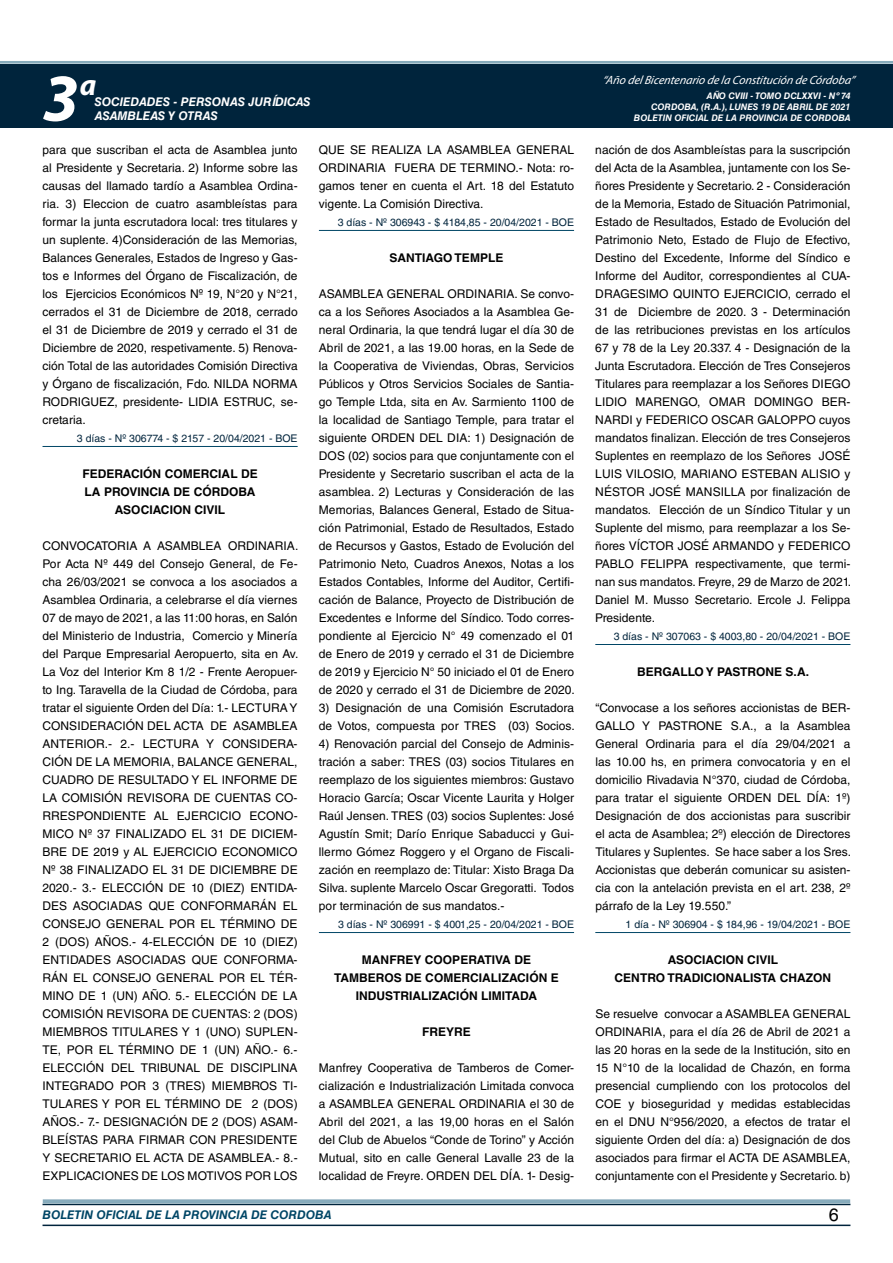
<style>
.page{position:relative;width:893px;height:1263px;background:#fff}
.page>*{position:absolute;margin:0;border:0;box-sizing:border-box;transform-origin:0 0}
.t1{font:italic 700 67.5px "Myriad Pro";color:#fff}
.t2{font:italic 700 30px "Myriad Pro";color:#fff}
.t3{font:18px "Helvetica LT Std";color:#000}
.t4{font:12px/18px "Helvetica LT Std";letter-spacing:.005em;color:#000;text-align:justify}
.t5{font:700 12px/18px "Helvetica LT Std";letter-spacing:.005em;color:#000;text-align:center}
.t6{font:italic 12px "Myriad Pro";color:#fff}
.t7{font:italic 700 12px "Helvetica LT Std";color:#fff}
.t8{font:italic 700 12px "Helvetica LT Std";color:#004666}
.t9{font:10.5px "Helvetica LT Std";color:#00243c}
.t10{font:italic 700 9px/10.8px "Helvetica LT Std";color:#fff;text-align:right}
</style>
<div class="page">
<div style="left:0;top:61px;width:893px;height:6px;background:#fff;opacity:.75"></div>
<div style="left:0;top:64px;width:893px;height:64px;background:#00243c"></div>
<hr style="left:43px;top:1224px;width:807px;height:2px;background:#00243c">
<div style="left:42px;top:1198px;width:809px;height:8px;background:#fff;opacity:.75"></div>
<hr style="left:43px;top:446px;width:255px;height:1px;background:#004666">
<hr style="left:319px;top:230px;width:255px;height:1px;background:#004666">
<hr style="left:319px;top:932px;width:255px;height:1px;background:#004666">
<hr style="left:595px;top:644px;width:255px;height:1px;background:#004666">
<hr style="left:595px;top:932px;width:255px;height:1px;background:#004666">
<h1 class="t1" style="left:43px;top:54px;width:38px">3</h1>
<h2 class="t2" style="left:80px;top:66px;width:18px">a</h2>
<p class="t7" style="left:95px;top:94px;width:217px">SOCIEDADES - PERSONAS JURÍDICAS</p>
<p class="t7" style="left:95px;top:109px;width:125px">ASAMBLEAS Y OTRAS</p>
<p class="t6" style="left:603px;top:72px;width:254px">“Año delBicentenario de la Constitución de Córdoba”</p>
<p class="t10" style="left:634px;top:91px;width:218px">AÑO CVIII - TOMO DCLXXVI - Nº 74<br>CORDOBA, (R.A.), LUNES 19 DE ABRIL DE 2021<br>BOLETIN OFICIAL DE LA PROVINCIA DE CORDOBA</p>
<p class="t4" style="left:43px;top:141px;width:257px">para que suscriban el acta de Asamblea junto al Presidente y Secretaria. 2) Informe sobre las causas del llamado tardío a Asamblea Ordina&shy;ria. 3) Eleccion de cuatro asambleístas para formar la junta escrutadora local: tres titulares y un suplente. 4)Consideración de las Memorias, Balances Generales, Estados de Ingreso y Gas&shy;tos e Informes del Órgano de Fiscalización, de los Ejercicios Económicos Nº 19, N°20 y N°21, cerrados el 31 de Diciembre de 2018, cerrado el 31 de Diciembre de 2019 y cerrado el 31 de Diciembre de 2020, respetivamente. 5) Renova&shy;ción Total de las autoridades Comisión Directiva y Órgano de fiscalización, Fdo. NILDA NORMA RODRIGUEZ, presidente- LIDIA ESTRUC, se&shy;cretaria.</p>
<p class="t9" style="left:77px;top:432px;width:222px">3 días - Nº 306774 - $ 2157 - 20/04/2021 - BOE</p>
<p class="t5" style="left:82px;top:464px;width:177px">FEDERACIÓN COMERCIAL DE<br>LA PROVINCIA DE CÓRDOBA<br>ASOCIACION CIVIL</p>
<p class="t4" style="left:43px;top:537px;width:257px">CONVOCATORIA A ASAMBLEA ORDINARIA.<br>Por Acta Nº 449 del Consejo General, de Fe&shy;cha 26/03/2021 se convoca a los asociados a Asamblea Ordinaria, a celebrarse el día viernes 07 de mayo de 2021, a las 11:00 horas, en Salón del Ministerio de Industria, Comercio y Minería del Parque Empresarial Aeropuerto, sita en Av.<br>La Voz del Interior Km 8 1/2 - Frente Aeropuer&shy;to Ing. Taravella de la Ciudad de Córdoba, para tratar el siguiente Orden del Día: 1.- LECTURA Y CONSIDERACIÓN DEL ACTA DE ASAMBLEA ANTERIOR.- 2.- LECTURA Y CONSIDERA-CIÓN DE LA MEMORIA, BALANCE GENERAL, CUADRO DE RESULTADO Y EL INFORME DE LA COMISIÓN REVISORA DE CUENTAS CO-RRESPONDIENTE AL EJERCICIO ECONO-MICO Nº 37 FINALIZADO EL 31 DE DICIEM-BRE DE 2019 y AL EJERCICIO ECONOMICO Nº 38 FINALIZADO EL 31 DE DICIEMBRE DE 2020.- 3.- ELECCIÓN DE 10 (DIEZ) ENTIDA-DES ASOCIADAS QUE CONFORMARÁN EL CONSEJO GENERAL POR EL TÉRMINO DE 2 (DOS) AÑOS.- 4-ELECCIÓN DE 10 (DIEZ)<br>ENTIDADES ASOCIADAS QUE CONFORMA-RÁN EL CONSEJO GENERAL POR EL TÉR-MINO DE 1 (UN) AÑO. 5.- ELECCIÓN DE LA COMISIÓN REVISORA DE CUENTAS: 2 (DOS)<br>MIEMBROS TITULARES Y 1 (UNO) SUPLEN-TE, POR EL TÉRMINO DE 1 (UN) AÑO.- 6.- ELECCIÓN DEL TRIBUNAL DE DISCIPLINA INTEGRADO POR 3 (TRES) MIEMBROS TI-TULARES Y POR EL TÉRMINO DE 2 (DOS)<br>AÑOS.- 7.- DESIGNACIÓN DE 2 (DOS) ASAM-BLEÍSTAS PARA FIRMAR CON PRESIDENTE Y SECRETARIO EL ACTA DE ASAMBLEA.- 8.- EXPLICACIONES DE LOS MOTIVOS POR LOS</p>
<p class="t4" style="left:319px;top:141px;width:257px">QUE SE REALIZA LA ASAMBLEA GENERAL ORDINARIA FUERA DE TERMINO.- Nota: ro&shy;gamos tener en cuenta el Art. 18 del Estatuto vigente. La Comisión Directiva.</p>
<p class="t9" style="left:338px;top:216px;width:238px">3 días - Nº 306943 - $ 4184,85 - 20/04/2021 - BOE</p>
<p class="t5" style="left:389px;top:248px;width:115px">SANTIAGO TEMPLE</p>
<p class="t4" style="left:319px;top:285px;width:257px">ASAMBLEA GENERAL ORDINARIA. Se convo&shy;ca a los Señores Asociados a la Asamblea Ge&shy;neral Ordinaria, la que tendrá lugar el día 30 de Abril de 2021, a las 19.00 horas, en la Sede de la Cooperativa de Viviendas, Obras, Servicios Públicos y Otros Servicios Sociales de Santia&shy;go Temple Ltda, sita en Av. Sarmiento 1100 de la localidad de Santiago Temple, para tratar el siguiente ORDEN DEL DIA: 1) Designación de DOS (02) socios para que conjuntamente con el Presidente y Secretario suscriban el acta de la asamblea. 2) Lecturas y Consideración de las Memorias, Balances General, Estado de Situa&shy;ción Patrimonial, Estado de Resultados, Estado de Recursos y Gastos, Estado de Evolución del Patrimonio Neto, Cuadros Anexos, Notas a los Estados Contables, Informe del Auditor, Certifi&shy;cación de Balance, Proyecto de Distribución de Excedentes e Informe del Síndico. Todo corres&shy;pondiente al Ejercicio N° 49 comenzado el 01 de Enero de 2019 y cerrado el 31 de Diciembre de 2019 y Ejercicio N° 50 iniciado el 01 de Enero de 2020 y cerrado el 31 de Diciembre de 2020.</p>
<p class="t4" style="left:319px;top:699px;width:257px">3) Designación de una Comisión Escrutadora de Votos, compuesta por TRES (03) Socios.</p>
<p class="t4" style="left:319px;top:735px;width:257px">4) Renovación parcial del Consejo de Adminis&shy;tración a saber: TRES (03) socios Titulares en reemplazo de los siguientes miembros: Gustavo Horacio García; Oscar Vicente Laurita y Holger Raúl Jensen. TRES (03) socios Suplentes: José Agustín Smit; Darío Enrique Sabaducci y Gui&shy;llermo Gómez Roggero y el Organo de Fiscali&shy;zación en reemplazo de: Titular: Xisto Braga Da Silva. suplente Marcelo Oscar Gregoratti. Todos por terminación de sus mandatos.-</p>
<p class="t9" style="left:338px;top:918px;width:237px">3 días - Nº 306991 - $ 4001,25 - 20/04/2021 - BOE</p>
<p class="t5" style="left:334px;top:950px;width:226px">MANFREY COOPERATIVA DE<br>TAMBEROS DE COMERCIALIZACIÓN E<br>INDUSTRIALIZACIÓN LIMITADA</p>
<p class="t5" style="left:422px;top:1022px;width:50px">FREYRE</p>
<p class="t4" style="left:319px;top:1059px;width:257px">Manfrey Cooperativa de Tamberos de Comer&shy;cialización e Industrialización Limitada convoca a ASAMBLEA GENERAL ORDINARIA el 30 de Abril del 2021, a las 19,00 horas en el Salón del Club de Abuelos “Conde de Torino” y Acción Mutual, sito en calle General Lavalle 23 de la localidad de Freyre. ORDEN DEL DÍA. 1- Desig-</p>
<p class="t4" style="left:595px;top:141px;width:257px">nación de dos Asambleístas para la suscripción del Acta de la Asamblea, juntamente con los Se&shy;ñores Presidente y Secretario. 2 - Consideración de la Memoria, Estado de Situación Patrimonial, Estado de Resultados, Estado de Evolución del Patrimonio Neto, Estado de Flujo de Efectivo, Destino del Excedente, Informe del Síndico e Informe del Auditor, correspondientes al CUA-DRAGESIMO QUINTO EJERCICIO, cerrado el 31 de Diciembre de 2020. 3 - Determinación de las retribuciones previstas en los artículos 67 y 78 de la Ley 20.337. 4 - Designación de la Junta Escrutadora. Elección de Tres Consejeros Titulares para reemplazar a los Señores DIEGO LIDIO MARENGO, OMAR DOMINGO BER-NARDI y FEDERICO OSCAR GALOPPO cuyos mandatos finalizan. Elección de tres Consejeros Suplentes en reemplazo de los Señores JOSÉ LUIS VILOSIO, MARIANO ESTEBAN ALISIO y NÉSTOR JOSÉ MANSILLA por finalización de mandatos. Elección de un Síndico Titular y un Suplente del mismo, para reemplazar a los Se&shy;ñores VÍCTOR JOSÉ ARMANDO y FEDERICO PABLO FELIPPA respectivamente, que termi&shy;nan sus mandatos. Freyre, 29 de Marzo de 2021.<br>Daniel M. Musso Secretario. Ercole J. Felippa Presidente.</p>
<p class="t9" style="left:614px;top:630px;width:238px">3 días - Nº 307063 - $ 4003,80 - 20/04/2021 - BOE</p>
<p class="t5" style="left:637px;top:662px;width:173px">BERGALLO Y PASTRONE S.A.</p>
<p class="t4" style="left:595px;top:699px;width:257px">“Convocase a los señores accionistas de BER-GALLO Y PASTRONE S.A., a la Asamblea General Ordinaria para el día 29/04/2021 a las 10.00 hs, en primera convocatoria y en el domicilio Rivadavia N°370, ciudad de Córdoba, para tratar el siguiente ORDEN DEL DÍA: 1º)<br>Designación de dos accionistas para suscribir el acta de Asamblea; 2º) elección de Directores Titulares y Suplentes. Se hace saber a los Sres.<br>Accionistas que deberán comunicar su asisten&shy;cia con la antelación prevista en el art. 238, 2º párrafo de la Ley 19.550.”</p>
<p class="t9" style="left:626px;top:918px;width:226px">1 día - Nº 306904 - $ 184,96 - 19/04/2021 - BOE</p>
<p class="t5" style="left:615px;top:950px;width:218px">ASOCIACION CIVIL<br>CENTRO TRADICIONALISTA CHAZON</p>
<p class="t4" style="left:595px;top:1005px;width:257px">Se resuelve convocar a ASAMBLEA GENERAL ORDINARIA, para el día 26 de Abril de 2021 a las 20 horas en la sede de la Institución, sito en 15 N°10 de la localidad de Chazón, en forma presencial cumpliendo con los protocolos del COE y bioseguridad y medidas establecidas en el DNU N°956/2020, a efectos de tratar el siguiente Orden del día: a) Designación de dos asociados para firmar el ACTA DE ASAMBLEA, conjuntamente con el Presidente y Secretario. b)</p>
<p class="t8" style="left:43px;top:1208px;width:290px">BOLETIN OFICIAL DE LA PROVINCIA DE CORDOBA</p>
<h3 class="t3" style="left:829px;top:1204px;width:12px">6</h3>
</div>
